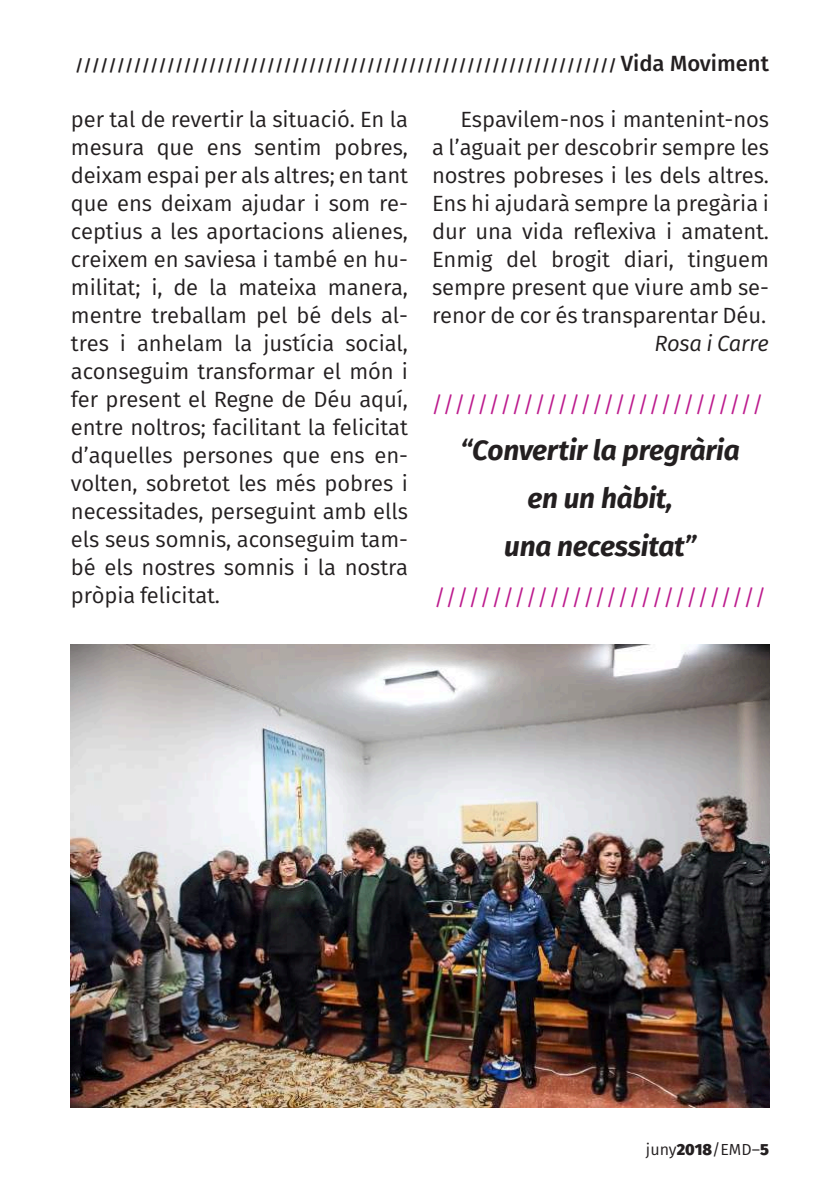
<style>
.page{position:relative;width:840px;height:1191px;background:#fff}
.page>*{position:absolute;margin:0;border:0;box-sizing:border-box;transform-origin:0 0}
.t1{font:italic 700 28px/48px "Fira Sans";letter-spacing:-.01em;color:#231f20;text-align:center}
.t2{font:22px/28px "Fira Sans";letter-spacing:-.005em;color:#231f20;text-align:justify}
.t3{font:22px "Fira Sans";color:#bc1b8d}
.t4{font:italic 22px "Fira Sans";letter-spacing:-.005em;color:#231f20}
.t5{font:500 16px "Fira Sans";color:#231f20}
.t6{font:16px "Fira Sans";color:#231f20}
.s1{font-size:22px}
.s2{font-weight:600}
.s3{font-weight:800}
</style>
<div class="page">
<img style="left:71px;top:645px;width:697px;height:462px">
<p class="t5" style="left:75px;top:54px;width:694px">///////////////////////////////////////////////////////////////// <span class="s1">Vida Moviment</span></p>
<p class="t2" style="left:71px;top:105px;width:338px">per tal de revertir la situació. En la mesura que ens sentim pobres, deixam espai per als altres; en tant que ens deixam ajudar i som re&shy;ceptius a les aportacions alienes, creixem en saviesa i també en hu&shy;militat; i, de la mateixa manera, mentre treballam pel bé dels al&shy;tres i anhelam la justícia social, aconseguim transformar el món i fer present el Regne de Déu aquí, entre noltros; facilitant la felicitat d’aquelles persones que ens en&shy;volten, sobretot les més pobres i necessitades, perseguint amb ells els seus somnis, aconseguim tam&shy;bé els nostres somnis i la nostra pròpia felicitat.</p>
<p class="t2" style="left:432px;top:105px;width:338px;text-indent:28px">Espavilem-nos i mantenint-nos a l’aguait per descobrir sempre les nostres pobreses i les dels altres.<br>Ens hi ajudarà sempre la pregària i dur una vida reflexiva i amatent.<br>Enmig del brogit diari, tinguem sempre present que viure amb se&shy;renor de cor és transparentar Déu.</p>
<p class="t4" style="left:654px;top:328px;width:116px">Rosa i Carre</p>
<p class="t3" style="left:431px;top:389px;width:333px">/////////////////////////////</p>
<p class="t1" style="left:460px;top:426px;width:280px"><span class="s2">“</span>Convertir la pregrària en un hàbit,<br>una necessitat<span class="s2">”</span></p>
<p class="t3" style="left:434px;top:581px;width:333px">/////////////////////////////</p>
<p class="t6" style="left:645px;top:1138px;width:124px">juny<span class="s3">2018</span>/EMD–<span class="s3">5</span></p>
</div>
